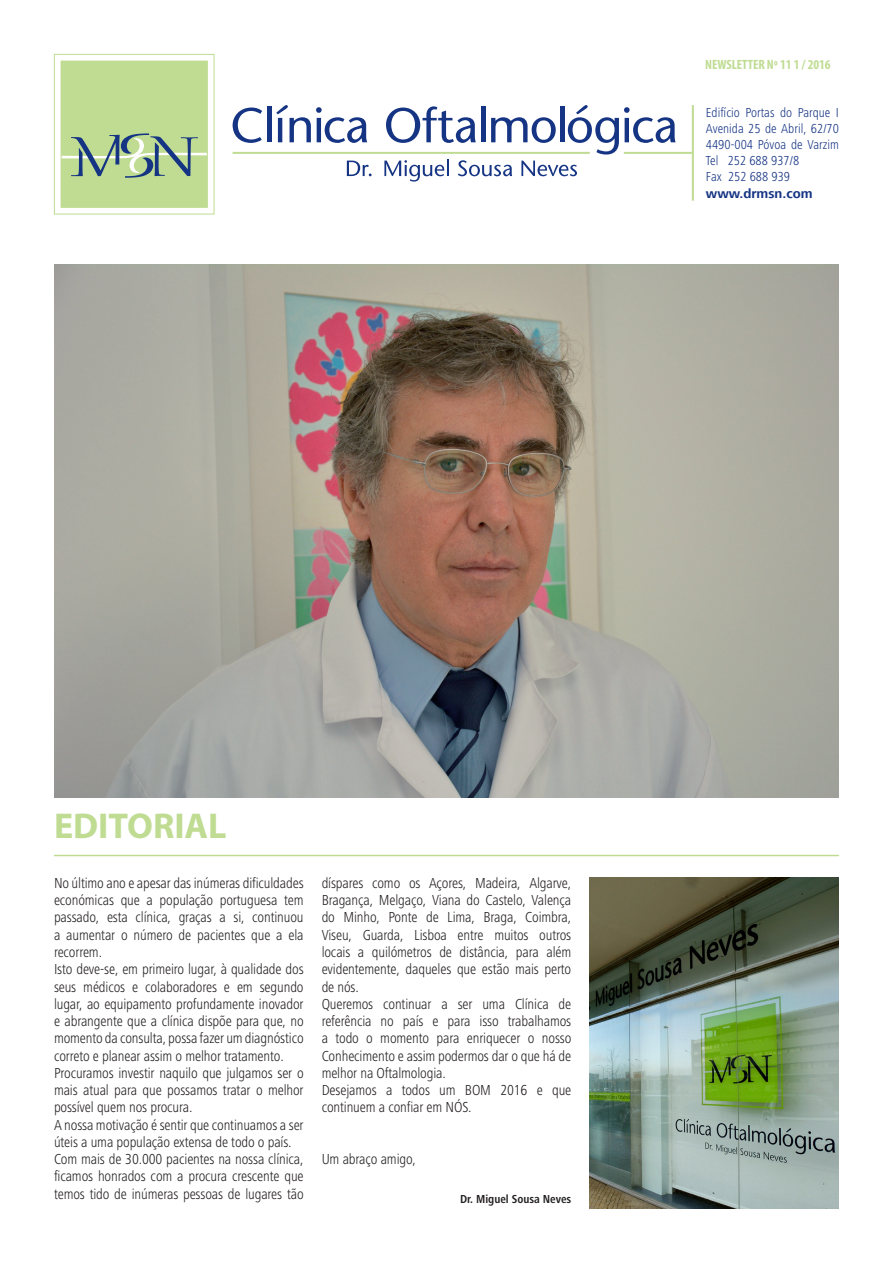
<style>
.page{position:relative;width:893px;height:1263px;background:#fff}
.page>*{position:absolute;margin:0;border:0;box-sizing:border-box;transform-origin:0 0}
.t1{font:700 36px "Myriad Pro";color:#bfdc92}
.t2{font:300 condensed 15px/17.2px "Frutiger Next LT";letter-spacing:-.01em;color:#231f20;text-align:justify}
.t3{font:300 condensed 13.5px "Frutiger Next LT";color:#153483}
.t4{font:700 condensed 13.5px "Myriad Pro";color:#bfdc92}
.t5{font:700 13.5px "Frutiger Next LT";color:#153483}
.t6{font:700 condensed 12px "Frutiger Next LT";color:#231f20}
</style>
<div class="page">
<hr style="left:233px;top:152px;width:357px;height:2px;background:#bfdc92">
<hr style="left:624px;top:152px;width:68px;height:2px;background:#bfdc92">
<hr style="left:692px;top:105px;width:2px;height:96px;background:#bfdc92">
<div style="left:54px;top:54px;width:160px;height:160px;border:1px solid #bfdc92"></div>
<div style="left:61px;top:61px;width:147px;height:147px;background:#bfdc92"></div>
<svg style="left:62px;top:133px;width:145px;height:45px"></svg>
<svg style="left:347px;top:161px;width:25px;height:15px"></svg>
<svg style="left:384px;top:160px;width:65px;height:22px"></svg>
<svg style="left:458px;top:160px;width:54px;height:16px"></svg>
<svg style="left:521px;top:161px;width:56px;height:15px"></svg>
<svg style="left:233px;top:108px;width:29px;height:35px"></svg>
<div style="left:267px;top:106px;width:5px;height:36px;background:#153483"></div>
<svg style="left:276px;top:105px;width:91px;height:38px"></svg>
<svg style="left:386px;top:106px;width:90px;height:37px"></svg>
<hr style="left:481px;top:106px;width:4px;height:36px;background:#153483">
<svg style="left:491px;top:117px;width:65px;height:26px"></svg>
<hr style="left:560px;top:106px;width:4px;height:36px;background:#153483">
<svg style="left:568px;top:105px;width:108px;height:50px"></svg>
<hr style="left:54px;top:855px;width:785px;height:1px;background:#bfdc92">
<img style="left:589px;top:878px;width:250px;height:331px">
<img style="left:54px;top:265px;width:785px;height:532px">
<p class="t4" style="left:705px;top:56px;width:127px">NEWSLETTER Nº 11 1 / 2016</p>
<p class="t3" style="left:706px;top:105px;width:135px">Edifício Portas do Parque I</p>
<p class="t3" style="left:706px;top:121px;width:135px">Avenida 25 de Abril, 62/70</p>
<p class="t3" style="left:706px;top:137px;width:135px">4490-004 Póvoa de Varzim</p>
<p class="t3" style="left:706px;top:153px;width:95px">Tel 252 688 937/8</p>
<p class="t3" style="left:706px;top:169px;width:86px">Fax 252 688 939</p>
<p class="t5" style="left:706px;top:186px;width:108px">www.drmsn.com</p>
<p class="t1" style="left:54px;top:802px;width:174px">EDITORIAL</p>
<p class="t2" style="left:54px;top:874px;width:251px">No último ano e apesar das inúmeras dificuldades económicas que a população portuguesa tem passado, esta clínica, graças a si, continuou a aumentar o número de pacientes que a ela recorrem.</p>
<p class="t2" style="left:54px;top:961px;width:251px">Isto deve-se, em primeiro lugar, à qualidade dos seus médicos e colaboradores e em segundo lugar, ao equipamento profundamente inovador e abrangente que a clínica dispõe para que, no momento da consulta, possa fazer um diagnóstico correto e planear assim o melhor tratamento.</p>
<p class="t2" style="left:54px;top:1064px;width:251px">Procuramos investir naquilo que julgamos ser o mais atual para que possamos tratar o melhor possível quem nos procura.</p>
<p class="t2" style="left:54px;top:1116px;width:251px">A nossa motivação é sentir que continuamos a ser úteis a uma população extensa de todo o país.</p>
<p class="t2" style="left:54px;top:1150px;width:251px">Com mais de 30.000 pacientes na nossa clínica, ficamos honrados com a procura crescente que temos tido de inúmeras pessoas de lugares tão</p>
<p class="t2" style="left:322px;top:874px;width:251px">díspares como os Açores, Madeira, Algarve, Bragança, Melgaço, Viana do Castelo, Valença do Minho, Ponte de Lima, Braga, Coimbra, Viseu, Guarda, Lisboa entre muitos outros locais a quilómetros de distância, para além evidentemente, daqueles que estão mais perto de nós.</p>
<p class="t2" style="left:322px;top:995px;width:251px">Queremos continuar a ser uma Clínica de referência no país e para isso trabalhamos a todo o momento para enriquecer o nosso Conhecimento e assim podermos dar o que há de melhor na Oftalmologia.</p>
<p class="t2" style="left:322px;top:1081px;width:251px">Desejamos a todos um BOM 2016 e que continuem a confiar em NÓS.</p>
<p class="t2" style="left:322px;top:1150px;width:96px">Um abraço amigo,</p>
<p class="t6" style="left:460px;top:1192px;width:113px">Dr. Miguel Sousa Neves</p>
</div>
